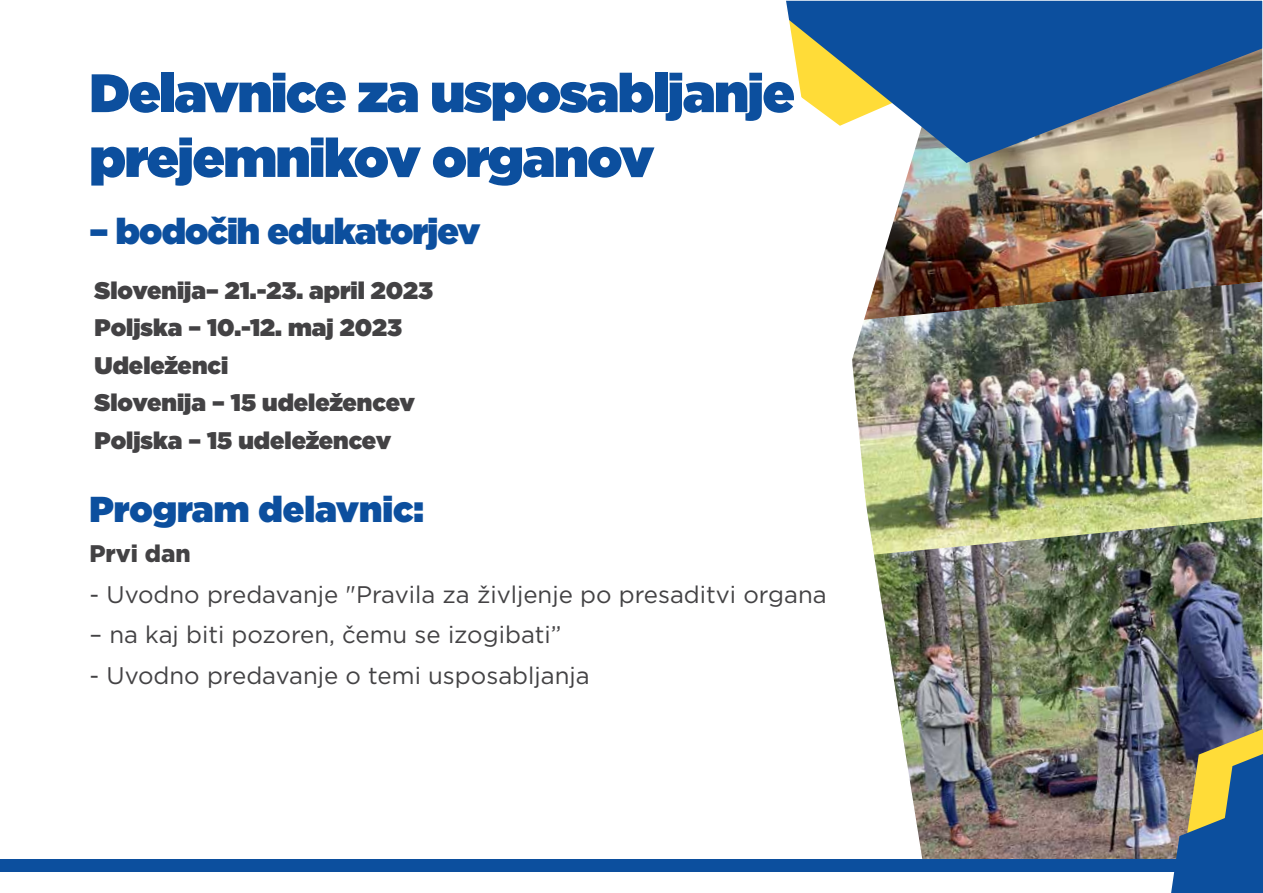
<style>
.page{position:relative;width:1263px;height:893px;background:#fff}
.page>*{position:absolute;margin:0;border:0;box-sizing:border-box;transform-origin:0 0}
.t1{font:900 54px/64.8px "Gotham";letter-spacing:-.025em;color:#0c4f9e}
.t2{font:900 36px "Gotham";letter-spacing:-.025em;color:#0c4f9e}
.t3{font:900 36px "Gotham";color:#0c4f9e}
.t4{font:24px "Gotham";color:#434244}
.t5{font:900 24px/37.5px "Gotham";color:#434244}
.t6{font:900 24px "Gotham";color:#434244}
</style>
<div class="page">
<img style="left:786px;top:0;width:477px;height:859px">
<div style="left:0;top:859px;width:1192px;height:13px;background:#0c4f9e"></div>
<svg style="left:1171px;top:729px;width:92px;height:164px;background:#58737a"></svg>
<p class="t1" style="left:89px;top:60px;width:707px">Delavnice za usposabljanje prejemnikov organov</p>
<p class="t2" style="left:89px;top:206px;width:392px">– bodočih edukatorjev</p>
<p class="t5" style="left:95px;top:271px;width:340px">Slovenija– 21.-23. april 2023<br>Poljska – 10.-12. maj 2023<br>Udeleženci<br>Slovenija – 15 udeležencev<br>Poljska – 15 udeležencev</p>
<p class="t3" style="left:89px;top:483px;width:336px">Program delavnic:</p>
<p class="t6" style="left:89px;top:537px;width:103px">Prvi dan</p>
<p class="t4" style="left:89px;top:579px;width:739px">- Uvodno predavanje "Pravila za življenje po presaditvi organa</p>
<p class="t4" style="left:89px;top:619px;width:473px">– na kaj biti pozoren, čemu se izogibati”</p>
<p class="t4" style="left:89px;top:660px;width:502px">- Uvodno predavanje o temi usposabljanja</p>
</div>
